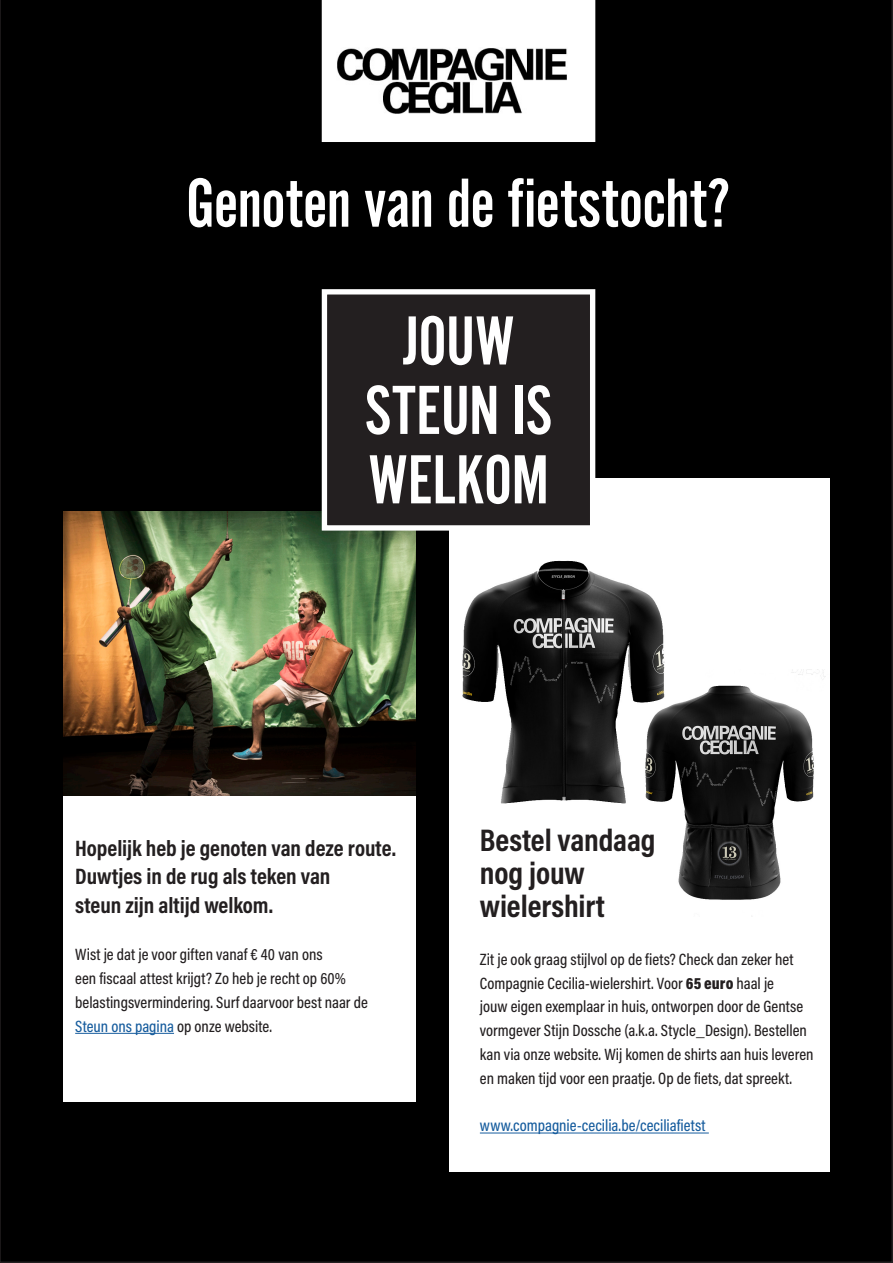
<style>
.page{position:relative;width:893px;height:1263px;background:#000}
.page>*{position:absolute;margin:0;border:0;box-sizing:border-box;transform-origin:0 0}
.t1{font:72.15px/69.4px "Alternate Got No 2 D";letter-spacing:-.005em;color:#fff}
.t2{font:700 31.5px "Acumin Pro Cond";letter-spacing:-.005em;color:#231f20}
.t3{font:700 22.5px "Acumin Pro Cond";letter-spacing:-.005em;color:#231f20}
.t4{font:500 16.5px/23.9px "Acumin Pro Cond";color:#231f20}
.t5{font:500 16.5px "Acumin Pro Cond";color:#175d9e}
.s1{color:#231f20}
.s2{font-weight:900}
</style>
<div class="page">
<svg style="left:322px;top:0;width:273px;height:142px"></svg>
<div style="left:449px;top:478px;width:381px;height:693px;background:#fff"></div>
<div style="left:63px;top:646px;width:352px;height:455px;background:#fff"></div>
<img style="left:462px;top:560px;width:203px;height:244px">
<img style="left:623px;top:670px;width:203px;height:230px">
<hr style="left:480px;top:1132px;width:229px;height:1px;background:#175d9e">
<hr style="left:75px;top:1033px;width:99px;height:1px;background:#175d9e">
<img style="left:63px;top:511px;width:352px;height:285px">
<div style="left:324px;top:292px;width:269px;height:236px;background:#231f20"></div>
<div style="left:322px;top:289px;width:273px;height:242px;border:5px solid #fff"></div>
<p class="t1" style="left:186px;top:170px;width:547px">Genoten van de fietstocht?</p>
<p class="t1" style="left:402px;top:308px;width:114px">JOUW</p>
<p class="t1" style="left:365px;top:377px;width:189px">STEUN IS<br>WELKOM</p>
<p class="t3" style="left:75px;top:833px;width:322px">Hopelijk heb je genoten van deze route.</p>
<p class="t3" style="left:75px;top:861px;width:257px">Duwtjes in de rug als teken van</p>
<p class="t3" style="left:75px;top:890px;width:199px">steun zijn altijd welkom.</p>
<p class="t4" style="left:75px;top:942px;width:294px">Wist je dat je voor giften vanaf € 40 van ons<br>een fiscaal attest krijgt? Zo heb je recht op 60% belastingsvermindering. Surf daarvoor best naar de</p>
<p class="t5" style="left:75px;top:1015px;width:198px">Steun ons pagina <span class="s1">op onze website.</span></p>
<p class="t2" style="left:480px;top:819px;width:177px">Bestel vandaag</p>
<p class="t2" style="left:480px;top:852px;width:107px">nog jouw</p>
<p class="t2" style="left:480px;top:885px;width:126px">wielershirt</p>
<p class="t4" style="left:480px;top:947px;width:335px">Zit je ook graag stijlvol op de fiets? Check dan zeker het Compagnie Cecilia-wielershirt. Voor <span class="s2">65 euro</span> haal je<br>jouw eigen exemplaar in huis, ontworpen door de Gentse vormgever Stijn Dossche (a.k.a. Stycle_Design). Bestellen kan via onze website. Wij komen de shirts aan huis leveren en maken tijd voor een praatje. Op de fiets, dat spreekt.</p>
<p class="t5" style="left:480px;top:1115px;width:227px">www.compagnie-cecilia.be/ceciliafietst</p>
</div>
